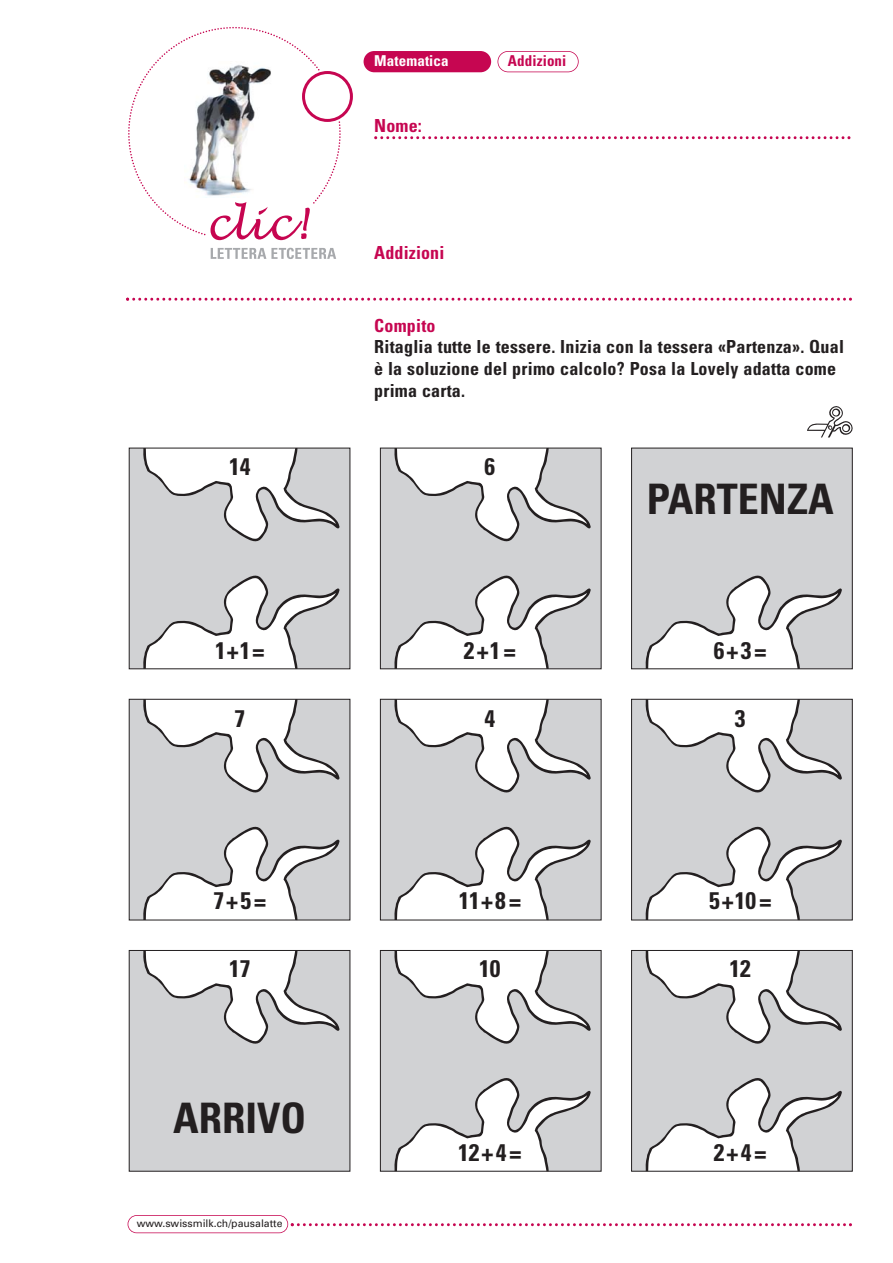
<style>
.page{position:relative;width:893px;height:1263px;background:#fff}
.page>*{position:absolute;margin:0;border:0;box-sizing:border-box;transform-origin:0 0}
.t1{font:700 condensed 42px "Univers";color:#231f20}
.t2{font:700 condensed 24px "Univers";color:#231f20}
.t3{font:700 condensed 18px/21.6px "Univers";letter-spacing:.015em;color:#231f20}
.t4{font:700 condensed 18px "Univers";letter-spacing:.01em;color:#c60651}
.t5{font:700 condensed 15px "Univers";letter-spacing:.01em;color:#fff}
.t6{font:700 condensed 15px "Univers";letter-spacing:.01em;color:#c60651}
.t7{font:10.5px "Univers";color:#231f20}
</style>
<div class="page">
<svg style="left:126px;top:298px;width:726px;height:3px"></svg>
<div style="left:364px;top:51px;width:127px;height:21px;background:#c60651;border-radius:11px"></div>
<div style="left:497px;top:51px;width:82px;height:21px;border:2px solid #c60651;border-radius:11px"></div>
<svg style="left:211px;top:248px;width:125px;height:11px"></svg>
<svg style="left:128px;top:27px;width:225px;height:213px"></svg>
<svg style="left:291px;top:1223px;width:561px;height:3px"></svg>
<div style="left:128px;top:1215px;width:160px;height:18px;border:2px solid #c60651;border-radius:9px"></div>
<svg style="left:374px;top:136px;width:476px;height:3px"></svg>
<div style="left:129px;top:448px;width:221px;height:221px;background:#d1d2d4"></div>
<svg style="left:143px;top:575px;width:197px;height:92px"></svg>
<svg style="left:143px;top:450px;width:197px;height:92px"></svg>
<div style="left:380px;top:448px;width:221px;height:221px;background:#d1d2d4"></div>
<svg style="left:394px;top:575px;width:197px;height:92px"></svg>
<svg style="left:394px;top:450px;width:197px;height:92px"></svg>
<div style="left:632px;top:448px;width:220px;height:221px;background:#d1d2d4"></div>
<svg style="left:646px;top:575px;width:196px;height:92px"></svg>
<div style="left:631px;top:448px;width:222px;height:221px;border:1px solid #231f20"></div>
<div style="left:129px;top:699px;width:221px;height:221px;background:#d1d2d4"></div>
<svg style="left:143px;top:826px;width:197px;height:92px"></svg>
<svg style="left:143px;top:701px;width:197px;height:92px"></svg>
<div style="left:129px;top:699px;width:221px;height:221px;border:1px solid #231f20"></div>
<div style="left:380px;top:699px;width:221px;height:221px;background:#d1d2d4"></div>
<svg style="left:394px;top:826px;width:197px;height:92px"></svg>
<svg style="left:394px;top:701px;width:197px;height:92px"></svg>
<div style="left:380px;top:699px;width:221px;height:221px;border:1px solid #231f20"></div>
<div style="left:632px;top:699px;width:220px;height:221px;background:#d1d2d4"></div>
<svg style="left:646px;top:826px;width:196px;height:92px"></svg>
<svg style="left:646px;top:701px;width:196px;height:92px"></svg>
<div style="left:631px;top:699px;width:222px;height:221px;border:1px solid #231f20"></div>
<div style="left:129px;top:950px;width:221px;height:221px;background:#d1d2d4"></div>
<svg style="left:143px;top:952px;width:197px;height:92px"></svg>
<div style="left:129px;top:950px;width:221px;height:221px;border:1px solid #231f20"></div>
<div style="left:380px;top:950px;width:221px;height:221px;background:#d1d2d4"></div>
<svg style="left:394px;top:1078px;width:197px;height:91px"></svg>
<svg style="left:394px;top:952px;width:197px;height:92px"></svg>
<div style="left:380px;top:950px;width:221px;height:221px;border:1px solid #231f20"></div>
<div style="left:632px;top:950px;width:220px;height:221px;background:#d1d2d4"></div>
<svg style="left:646px;top:1078px;width:196px;height:91px"></svg>
<svg style="left:646px;top:952px;width:196px;height:92px"></svg>
<div style="left:631px;top:950px;width:222px;height:221px;border:1px solid #231f20"></div>
<svg style="left:807px;top:406px;width:46px;height:31px"></svg>
<p class="t5" style="left:374px;top:55px;width:76px">Matematica</p>
<p class="t6" style="left:508px;top:55px;width:60px">Addizioni</p>
<p class="t4" style="left:374px;top:119px;width:49px">Nome:</p>
<p class="t4" style="left:374px;top:246px;width:72px">Addizioni</p>
<p class="t4" style="left:374px;top:319px;width:63px">Compito</p>
<p class="t3" style="left:374px;top:338px;width:471px">Ritaglia tutte le tessere. Inizia con la tessera «Partenza». Qual è la soluzione del primo calcolo? Posa la Lovely adatta come prima carta.</p>
<h2 class="t2" style="left:229px;top:457px;width:23px">14</h2>
<h2 class="t2" style="left:484px;top:457px;width:12px">6</h2>
<h1 class="t1" style="left:647px;top:483px;width:188px">PARTENZA</h1>
<h2 class="t2" style="left:215px;top:642px;width:51px">1+1=</h2>
<h2 class="t2" style="left:464px;top:642px;width:53px">2+1=</h2>
<h2 class="t2" style="left:714px;top:642px;width:54px">6+3=</h2>
<h2 class="t2" style="left:234px;top:709px;width:12px">7</h2>
<h2 class="t2" style="left:484px;top:709px;width:12px">4</h2>
<h2 class="t2" style="left:735px;top:709px;width:12px">3</h2>
<h2 class="t2" style="left:213px;top:892px;width:54px">7+5=</h2>
<h2 class="t2" style="left:459px;top:892px;width:64px">11+8=</h2>
<h2 class="t2" style="left:709px;top:892px;width:64px">5+10=</h2>
<h2 class="t2" style="left:229px;top:960px;width:23px">17</h2>
<h2 class="t2" style="left:479px;top:960px;width:23px">10</h2>
<h2 class="t2" style="left:729px;top:960px;width:23px">12</h2>
<h1 class="t1" style="left:173px;top:1102px;width:135px">ARRIVO</h1>
<p class="t7" style="left:137px;top:1219px;width:147px">www.swissmilk.ch/pausalatte</p>
<h2 class="t2" style="left:458px;top:1143px;width:65px">12+4=</h2>
<h2 class="t2" style="left:714px;top:1143px;width:54px">2+4=</h2>
</div>
